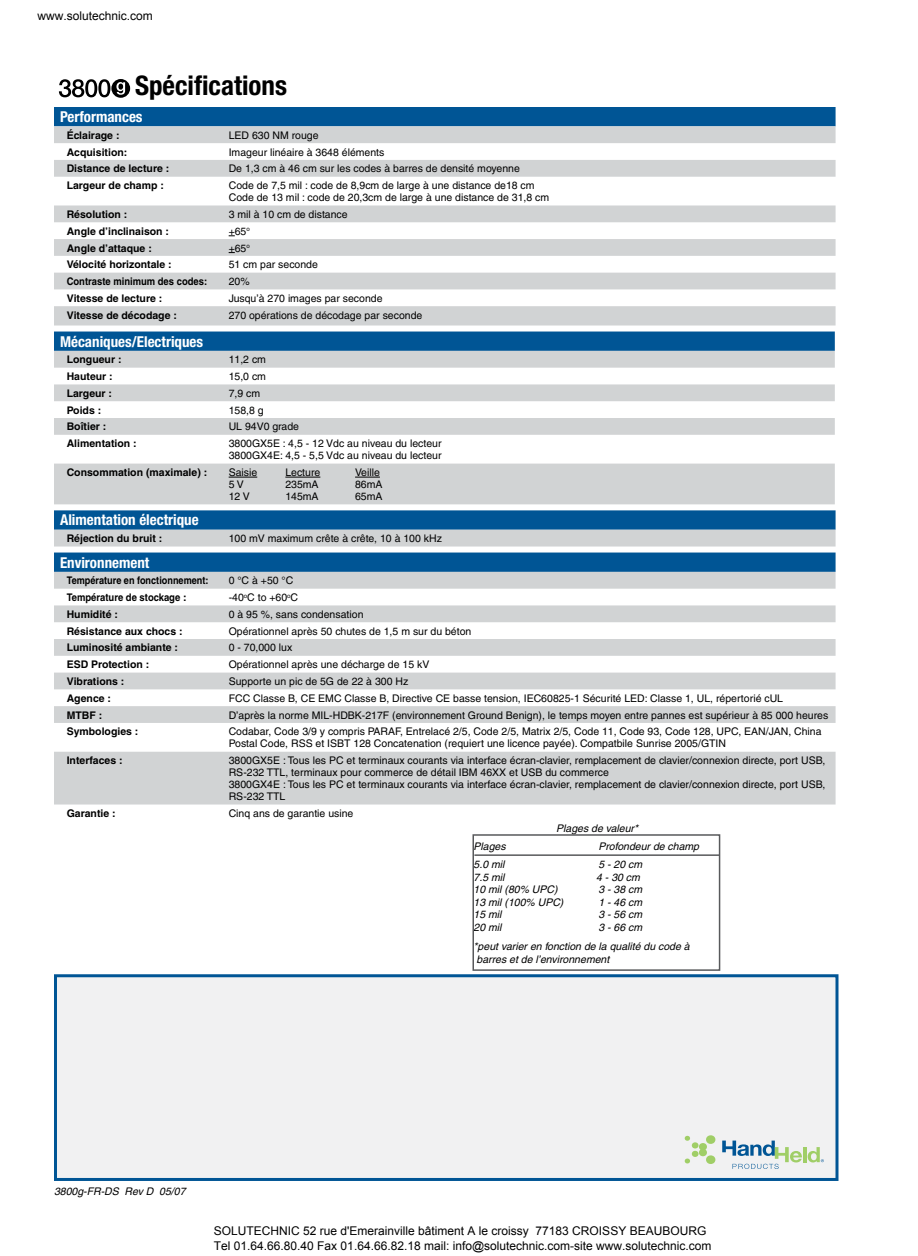
<style>
.page{position:relative;width:918px;height:1256px;background:#fff}
.page>*{position:absolute;margin:0;border:0;box-sizing:border-box;transform-origin:0 0}
.t1{font:700 condensed 27px "Helvetica Neue LT Std";color:#000}
.t2{font:700 condensed 15px "Helvetica Neue LT Std";color:#fff}
.t3{font:12px/14.4px "Arial";color:#000}
.t4{font:10.5px/12px "Helvetica";color:#000}
.t5{font:700 10.5px "Helvetica";color:#000}
.t6{font:italic 10.5px/19.4px "Helvetica";color:#000}
.t7{font:700 10.5px "Helvetica";color:#000;scale:.9 1}
.t8{font:700 10.5px "Helvetica";color:#000;scale:.87 1}
</style>
<div class="page">
<div style="left:56px;top:975px;width:781px;height:204px;background:#f1f1f2"></div>
<div style="left:54px;top:974px;width:784px;height:206px;border:3px solid #005595"></div>
<svg style="left:684px;top:1135px;width:32px;height:29px"></svg>
<hr style="left:803px;top:1147px;width:3px;height:15px;background:#a0ce67">
<svg style="left:722px;top:1140px;width:80px;height:28px"></svg>
<svg style="left:808px;top:1147px;width:16px;height:15px"></svg>
<div style="left:54px;top:107px;width:782px;height:19px;background:#005595"></div>
<svg style="left:54px;top:126px;width:782px;height:199px;fill:#d7d9da"></svg>
<svg style="left:54px;top:331px;width:781px;height:20px;background:#095b98"></svg>
<svg style="left:54px;top:351px;width:781px;height:153px;fill:#d1d3d4"></svg>
<svg style="left:229px;top:477px;width:28px;height:1px"></svg>
<hr style="left:285px;top:477px;width:35px;height:1px;background:#000">
<svg style="left:355px;top:477px;width:25px;height:1px"></svg>
<svg style="left:54px;top:510px;width:782px;height:36px;background:#6290b3"></svg>
<svg style="left:54px;top:552px;width:782px;height:20px;background:#095b98"></svg>
<svg style="left:54px;top:572px;width:782px;height:232px;fill:#d1d3d4"></svg>
<div style="left:472px;top:834px;width:248px;height:136px;border:2px solid #58595b"></div>
<hr style="left:474px;top:854px;width:245px;height:2px;background:#58595b">
<svg style="left:59px;top:79px;width:71px;height:19px"></svg>
<p class="t3" style="left:37px;top:8px;width:117px">www.solutechnic.com</p>
<h1 class="t1" style="left:135px;top:69px;width:153px">Spécifications</h1>
<h2 class="t2" style="left:60px;top:108px;width:84px">Performances</h2>
<p class="t5" style="left:67px;top:129px;width:54px">Éclairage :</p>
<p class="t4" style="left:229px;top:129px;width:91px">LED 630 NM rouge</p>
<p class="t5" style="left:67px;top:145px;width:62px">Acquisition:</p>
<p class="t4" style="left:229px;top:146px;width:157px">Imageur linéaire à 3648 éléments</p>
<p class="t5" style="left:67px;top:162px;width:104px">Distance de lecture :</p>
<p class="t4" style="left:229px;top:163px;width:293px">De 1,3 cm à 46 cm sur les codes à barres de densité moyenne</p>
<p class="t5" style="left:67px;top:179px;width:99px">Largeur de champ :</p>
<p class="t4" style="left:229px;top:179px;width:322px">Code de 7,5 mil : code de 8,9cm de large à une distance de18 cm<br>Code de 13 mil : code de 20,3cm de large à une distance de 31,8 cm</p>
<p class="t5" style="left:67px;top:208px;width:62px">Résolution :</p>
<p class="t4" style="left:229px;top:208px;width:121px">3 mil à 10 cm de distance</p>
<p class="t5" style="left:67px;top:225px;width:104px">Angle d’inclinaison :</p>
<p class="t4" style="left:229px;top:225px;width:23px">+65<sup>o</sup></p>
<p class="t5" style="left:67px;top:241px;width:87px">Angle d’attaque :</p>
<p class="t4" style="left:229px;top:242px;width:23px">+65<sup>o</sup></p>
<p class="t5" style="left:67px;top:258px;width:107px">Vélocité horizontale :</p>
<p class="t4" style="left:229px;top:259px;width:91px">51 cm par seconde</p>
<p class="t7" style="left:67px;top:275px;width:158px">Contraste minimum des codes:</p>
<p class="t4" style="left:229px;top:275px;width:23px">20%</p>
<p class="t5" style="left:67px;top:292px;width:97px">Vitesse de lecture :</p>
<p class="t4" style="left:229px;top:292px;width:155px">Jusqu’à 270 images par seconde</p>
<p class="t5" style="left:67px;top:308px;width:112px">Vitesse de décodage :</p>
<p class="t4" style="left:229px;top:309px;width:195px">270 opérations de décodage par seconde</p>
<h2 class="t2" style="left:60px;top:332px;width:145px">Mécaniques/Electriques</h2>
<p class="t5" style="left:67px;top:353px;width:56px">Longueur :</p>
<p class="t4" style="left:229px;top:353px;width:39px">11,2 cm</p>
<p class="t5" style="left:67px;top:370px;width:48px">Hauteur :</p>
<p class="t4" style="left:229px;top:370px;width:39px">15,0 cm</p>
<p class="t5" style="left:67px;top:387px;width:47px">Largeur :</p>
<p class="t4" style="left:229px;top:387px;width:33px">7,9 cm</p>
<p class="t5" style="left:67px;top:403px;width:36px">Poids :</p>
<p class="t4" style="left:229px;top:404px;width:37px">158,8 g</p>
<p class="t5" style="left:67px;top:420px;width:41px">Boîtier :</p>
<p class="t4" style="left:229px;top:421px;width:72px">UL 94V0 grade</p>
<p class="t5" style="left:67px;top:437px;width:72px">Alimentation :</p>
<p class="t4" style="left:229px;top:437px;width:214px">3800GX5E : 4,5 - 12 Vdc au niveau du lecteur<br>3800GX4E: 4,5 - 5,5 Vdc au niveau du lecteur</p>
<p class="t5" style="left:67px;top:466px;width:142px">Consommation (maximale) :</p>
<p class="t4" style="left:229px;top:466px;width:30px">Saisie<br>5 V<br>12 V</p>
<p class="t4" style="left:285px;top:466px;width:37px">Lecture<br>235mA<br>145mA</p>
<p class="t4" style="left:355px;top:466px;width:29px">Veille<br>86mA<br>65mA</p>
<h2 class="t2" style="left:60px;top:511px;width:140px">Alimentation électrique</h2>
<p class="t5" style="left:67px;top:532px;width:97px">Réjection du bruit :</p>
<p class="t4" style="left:229px;top:532px;width:215px">100 mV maximum crête à crête, 10 à 100 kHz</p>
<h2 class="t2" style="left:60px;top:553px;width:91px">Environnement</h2>
<p class="t8" style="left:67px;top:574px;width:165px">Température en fonctionnement:</p>
<p class="t4" style="left:229px;top:574px;width:66px">0 °C à +50 °C</p>
<p class="t7" style="left:67px;top:591px;width:135px">Température de stockage :</p>
<p class="t4" style="left:229px;top:591px;width:71px">-40<sup>o</sup>C to +60<sup>o</sup>C</p>
<p class="t5" style="left:67px;top:608px;width:53px">Humidité :</p>
<p class="t4" style="left:229px;top:608px;width:136px">0 à 95 %, sans condensation</p>
<p class="t5" style="left:67px;top:624px;width:118px">Résistance aux chocs :</p>
<p class="t4" style="left:229px;top:625px;width:244px">Opérationnel après 50 chutes de 1,5 m sur du béton</p>
<p class="t5" style="left:67px;top:641px;width:113px">Luminosité ambiante :</p>
<p class="t4" style="left:229px;top:642px;width:65px">0 - 70,000 lux</p>
<p class="t5" style="left:67px;top:658px;width:84px">ESD Protection :</p>
<p class="t4" style="left:229px;top:658px;width:202px">Opérationnel après une décharge de 15 kV</p>
<p class="t5" style="left:67px;top:675px;width:59px">Vibrations :</p>
<p class="t4" style="left:229px;top:675px;width:181px">Supporte un pic de 5G de 22 à 300 Hz</p>
<p class="t5" style="left:67px;top:691px;width:46px">Agence :</p>
<p class="t4" style="left:229px;top:692px;width:556px">FCC Classe B, CE EMC Classe B, Directive CE basse tension, IEC60825-1 Sécurité LED: Classe 1, UL, répertorié cUL</p>
<p class="t5" style="left:67px;top:708px;width:37px">MTBF :</p>
<p class="t4" style="left:229px;top:709px;width:601px">D’après la norme MIL-HDBK-217F (environnement Ground Benign), le temps moyen entre pannes est supérieur à 85 000 heures</p>
<p class="t5" style="left:67px;top:725px;width:73px">Symbologies :</p>
<p class="t4" style="left:229px;top:725px;width:594px">Codabar, Code 3/9 y compris PARAF, Entrelacé 2/5, Code 2/5, Matrix 2/5, Code 11, Code 93, Code 128, UPC, EAN/JAN, China<br>Postal Code, RSS et ISBT 128 Concatenation (requiert une licence payée). Compatbile Sunrise 2005/GTIN</p>
<p class="t5" style="left:67px;top:754px;width:58px">Interfaces :</p>
<p class="t4" style="left:229px;top:754px;width:598px">3800GX5E : Tous les PC et terminaux courants via interface écran-clavier, remplacement de clavier/connexion directe, port USB, RS-232 TTL, terminaux pour commerce de détail IBM 46XX et USB du commerce<br>3800GX4E : Tous les PC et terminaux courants via interface écran-clavier, remplacement de clavier/connexion directe, port USB, RS-232 TTL</p>
<p class="t5" style="left:67px;top:807px;width:51px">Garantie :</p>
<p class="t4" style="left:229px;top:807px;width:126px">Cinq ans de garantie usine</p>
<p class="t6" style="left:556px;top:818px;width:84px">Plages de valeur*</p>
<p class="t6" style="left:474px;top:836px;width:34px">Plages</p>
<p class="t6" style="left:598px;top:836px;width:102px">Profondeur de champ</p>
<p class="t6" style="left:474px;top:854px;width:32px">5.0 mil</p>
<p class="t6" style="left:598px;top:854px;width:45px">5 - 20 cm</p>
<p class="t6" style="left:474px;top:867px;width:32px">7.5 mil</p>
<p class="t6" style="left:596px;top:867px;width:45px">4 - 30 cm</p>
<p class="t6" style="left:474px;top:879px;width:86px">10 mil (80% UPC)</p>
<p class="t6" style="left:598px;top:879px;width:45px">3 - 38 cm</p>
<p class="t6" style="left:474px;top:892px;width:91px">13 mil (100% UPC)</p>
<p class="t6" style="left:598px;top:892px;width:45px">1 - 46 cm</p>
<p class="t6" style="left:474px;top:905px;width:30px">15 mil</p>
<p class="t6" style="left:598px;top:905px;width:45px">3 - 56 cm</p>
<p class="t6" style="left:474px;top:917px;width:30px">20 mil</p>
<p class="t6" style="left:474px;top:917px;width:218px;text-indent:125px">3 - 66 cm<br>*peut varier en fonction de la qualité du code à</p>
<p class="t6" style="left:477px;top:949px;width:134px">barres et de l’environnement</p>
<p class="t6" style="left:54px;top:1181px;width:133px">3800g-FR-DS Rev D 05/07</p>
<p class="t3" style="left:214px;top:1224px;width:499px">SOLUTECHNIC 52 rue d'Emerainville bâtiment A le croissy 77183 CROISSY BEAUBOURG<br>Tel 01.64.66.80.40 Fax 01.64.66.82.18 mail: info@solutechnic.com-site www.solutechnic.com</p>
</div>
